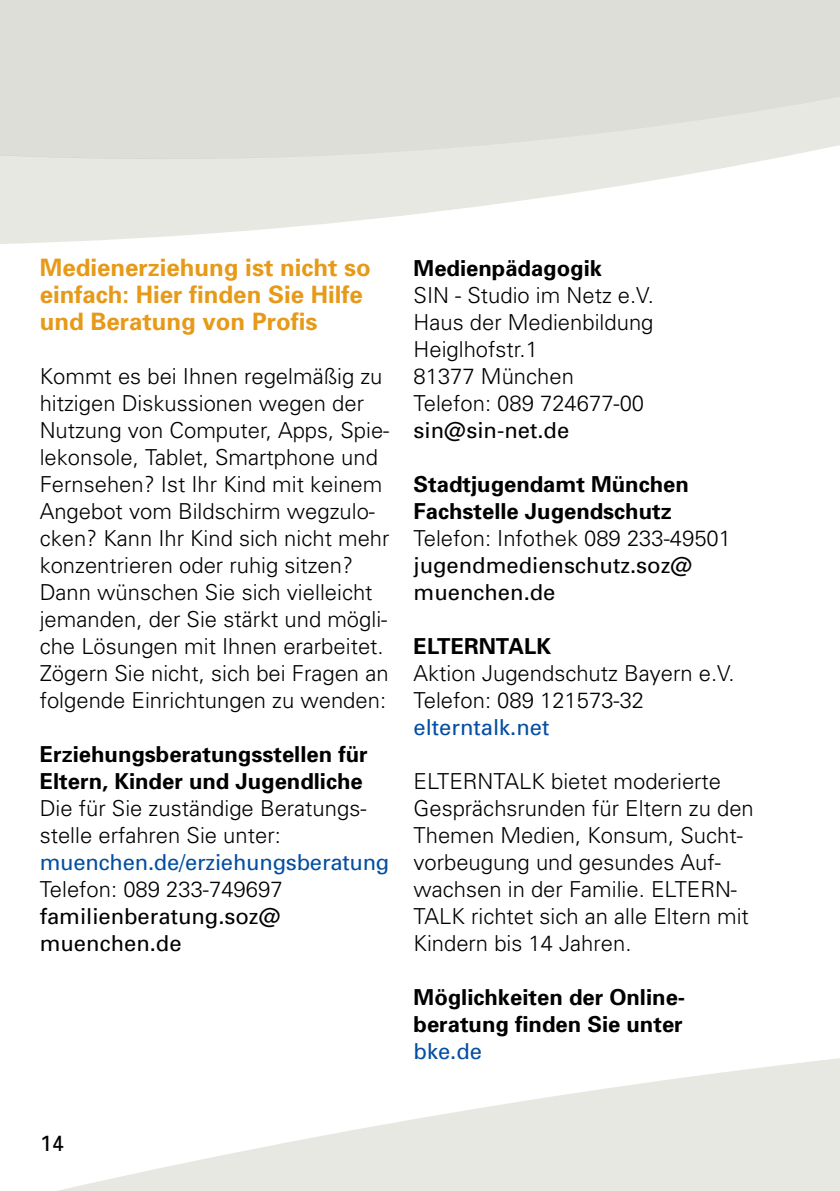
<style>
.page{position:relative;width:840px;height:1191px;background:#fff}
.page>*{position:absolute;margin:0;border:0;box-sizing:border-box;transform-origin:0 0}
.t1{font:700 24px/27px "Univers";color:#e79a18}
.t2{font:300 22px/27px "Univers";color:#000}
.t3{font:700 22px/27px "Univers";color:#000}
.t4{font:22px/27px "Univers";color:#000}
.t5{font:22px "Univers";letter-spacing:-.01em;color:#034ea2}
</style>
<div class="page">
<svg style="left:0;top:0;width:839px;height:244px;fill:#deded8"></svg>
<svg style="left:58px;top:1058px;width:781px;height:133px;fill:#e8e8e3"></svg>
<h3 class="t1" style="left:40px;top:253px;width:332px">Medienerziehung ist nicht so einfach: Hier finden Sie Hilfe und Beratung von Profis</h3>
<p class="t2" style="left:40px;top:362px;width:351px">Kommt es bei Ihnen regelmäßig zu hitzigen Diskussionen wegen der Nutzung von Computer, Apps, Spie&shy;lekonsole, Tablet, Smartphone und Fernsehen? Ist Ihr Kind mit keinem Angebot vom Bildschirm wegzulo&shy;cken? Kann Ihr Kind sich nicht mehr konzentrieren oder ruhig sitzen?<br>Dann wünschen Sie sich vielleicht jemanden, der Sie stärkt und mögli&shy;che Lösungen mit Ihnen erarbeitet.<br>Zögern Sie nicht, sich bei Fragen an folgende Einrichtungen zu wenden:</p>
<h3 class="t3" style="left:40px;top:740px;width:329px">Erziehungsberatungsstellen für<br>Eltern, Kinder und Jugendliche</h3>
<p class="t2" style="left:40px;top:794px;width:328px">Die für Sie zuständige Beratungs&shy;stelle erfahren Sie unter:</p>
<p class="t5" style="left:40px;top:849px;width:351px">muenchen.de/erziehungsberatung</p>
<p class="t2" style="left:40px;top:875px;width:244px">Telefon: 089 233-749697</p>
<p class="t4" style="left:40px;top:902px;width:243px">familienberatung.soz@ muenchen.de</p>
<h3 class="t3" style="left:413px;top:254px;width:190px">Medienpädagogik</h3>
<p class="t2" style="left:413px;top:281px;width:242px">SIN - Studio im Netz e.V.</p>
<p class="t2" style="left:413px;top:308px;width:241px">Haus der Medienbildung</p>
<p class="t2" style="left:413px;top:335px;width:126px">Heiglhofstr.1</p>
<p class="t2" style="left:413px;top:362px;width:162px">81377 München</p>
<p class="t2" style="left:413px;top:389px;width:232px">Telefon: 089 724677-00</p>
<p class="t4" style="left:413px;top:416px;width:157px">sin@sin-net.de</p>
<h3 class="t3" style="left:413px;top:470px;width:277px">Stadtjugendamt München</h3>
<h3 class="t3" style="left:413px;top:497px;width:259px">Fachstelle Jugendschutz</h3>
<p class="t2" style="left:413px;top:524px;width:319px">Telefon: Infothek 089 233-49501</p>
<p class="t4" style="left:413px;top:551px;width:280px">jugendmedienschutz.soz@ muenchen.de</p>
<h3 class="t3" style="left:413px;top:632px;width:139px">ELTERNTALK</h3>
<p class="t2" style="left:413px;top:659px;width:322px">Aktion Jugendschutz Bayern e.V.</p>
<p class="t2" style="left:413px;top:686px;width:232px">Telefon: 089 121573-32</p>
<p class="t5" style="left:413px;top:713px;width:137px">elterntalk.net</p>
<p class="t2" style="left:413px;top:767px;width:341px">ELTERNTALK bietet moderierte<br>Gesprächsrunden für Eltern zu den<br>Themen Medien, Konsum, Sucht&shy;vorbeugung und gesundes Auf&shy;wachsen in der Familie. ELTERN-<br>TALK richtet sich an alle Eltern mit<br>Kindern bis 14 Jahren.</p>
<p class="t3" style="left:413px;top:983px;width:273px">Möglichkeiten der Online&shy;beratung finden Sie unter</p>
<p class="t5" style="left:413px;top:1037px;width:70px">bke.de</p>
<p class="t4" style="left:40px;top:1129px;width:26px">14</p>
</div>
